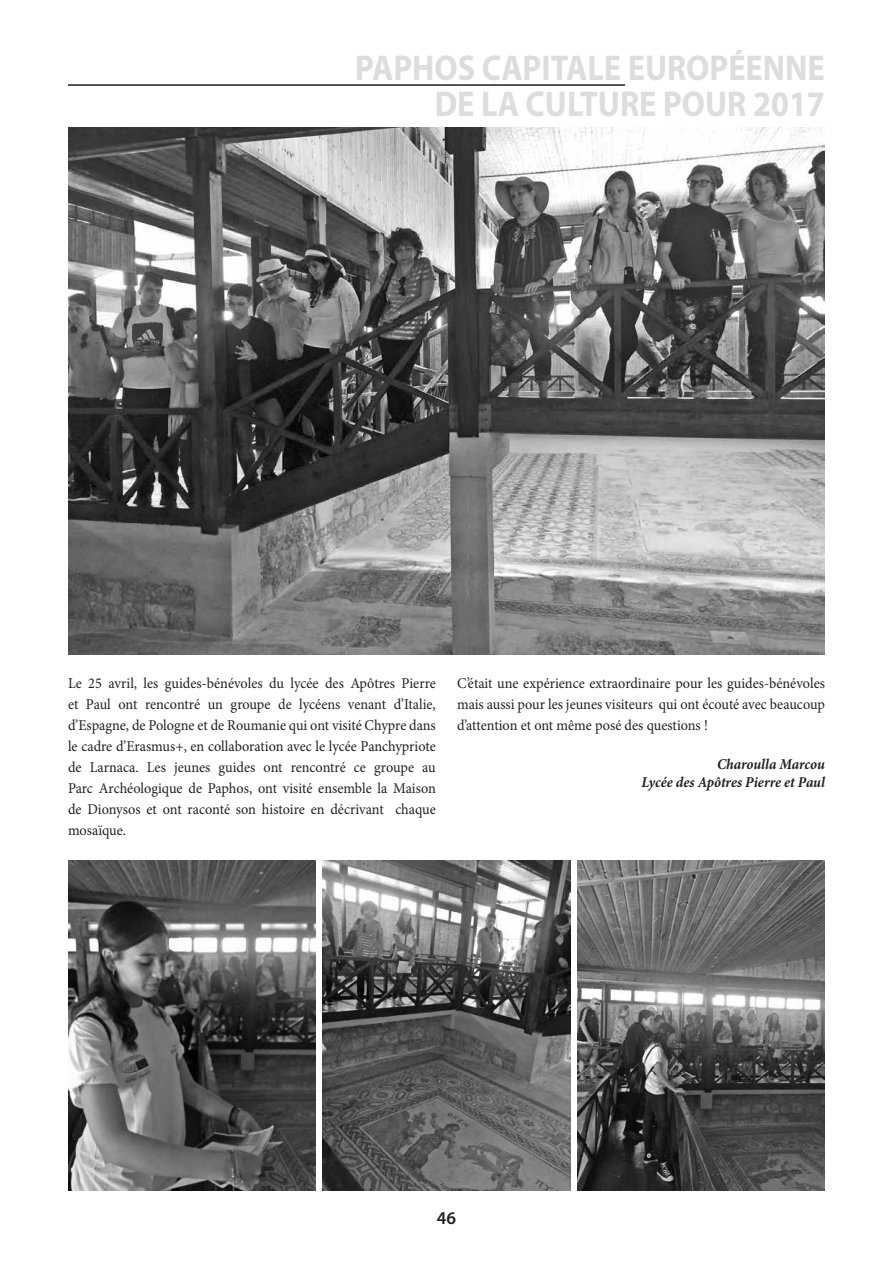
<style>
.page{position:relative;width:893px;height:1263px;background:#fff}
.page>*{position:absolute;margin:0;border:0;box-sizing:border-box;transform-origin:0 0}
.t1{font:700 36px/36px "Myriad Pro";color:#dcddde;text-align:right;scale:.9 1}
.t2{font:600 18px "Myriad Pro";color:#231f20}
.t3{font:15px/21px "Minion Pro";letter-spacing:-.005em;color:#231f20;text-align:justify;scale:.95 1}
.t4{font:italic 700 15px/18px "Minion Pro";color:#231f20;text-align:right;scale:.95 1}
</style>
<div class="page">
<hr style="left:68px;top:84px;width:557px;height:2px;background:#231f20">
<img style="left:68px;top:128px;width:757px;height:526px">
<img style="left:577px;top:860px;width:248px;height:331px">
<img style="left:323px;top:860px;width:247px;height:331px">
<img style="left:68px;top:860px;width:248px;height:331px">
<h1 class="t1" style="left:355px;top:49px;width:523px">PAPHOS CAPITALE EUROPÉENNE<br>DE LA CULTURE POUR 2017</h1>
<p class="t3" style="left:68px;top:673px;width:389px">Le 25 avril, les guides-bénévoles du lycée des Apôtres Pierre et Paul ont rencontré un groupe de lycéens venant d’Italie, d’Espagne, de Pologne et de Roumanie qui ont visité Chypre dans le cadre d’Erasmus+, en collaboration avec le lycée Panchypriote de Larnaca. Les jeunes guides ont rencontré ce groupe au Parc Archéologique de Paphos, ont visité ensemble la Maison de Dionysos et ont raconté son histoire en décrivant chaque mosaïque.</p>
<p class="t3" style="left:457px;top:673px;width:389px">C’était une expérience extraordinaire pour les guides-bénévoles mais aussi pour les jeunes visiteurs qui ont écouté avec beaucoup d’attention et ont même posé des questions !</p>
<p class="t4" style="left:641px;top:755px;width:195px">Charoulla Marcou<br>Lycée des Apôtres Pierre et Paul</p>
<p class="t2" style="left:437px;top:1206px;width:21px">46</p>
</div>
